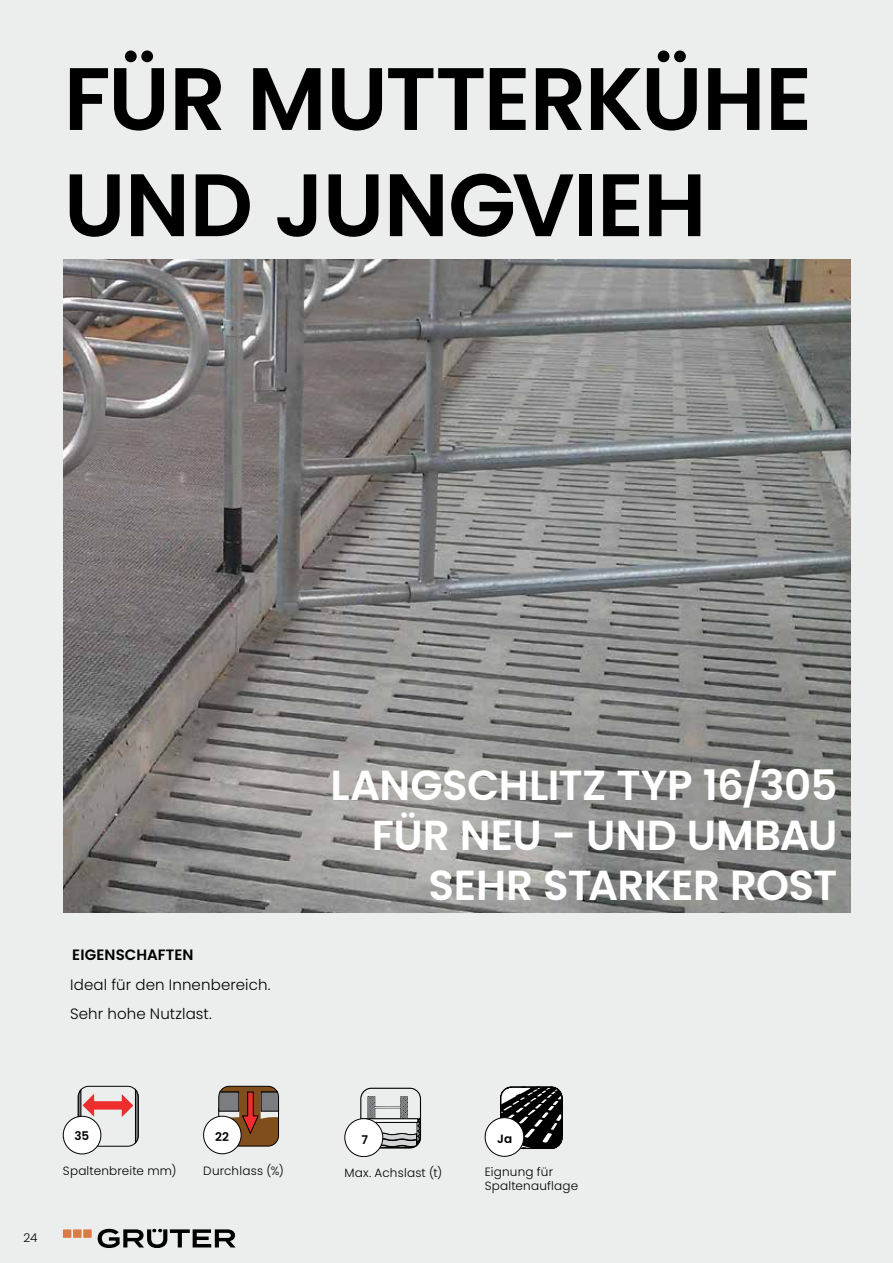
<style>
.page{position:relative;width:893px;height:1263px;background:#eceded}
.page>*{position:absolute;margin:0;border:0;box-sizing:border-box;transform-origin:0 0}
.t1{font:600 88.5px/106.2px "Poppins";letter-spacing:-.01em;color:#000}
.t2{font:600 42px/50.4px "Poppins";letter-spacing:-.01em;color:#fff;text-align:right}
.t3{font:300 15px/29.7px "Poppins";letter-spacing:.01em;color:#000}
.t4{font:600 15px "Poppins";letter-spacing:.01em;color:#000}
.t5{font:300 12px/14.4px "Poppins";letter-spacing:.015em;color:#000}
.t6{font:600 12px "Poppins";color:#000}
</style>
<div class="page">
<svg style="left:98px;top:1229px;width:138px;height:19px;background:#7f7f7f"></svg>
<div style="left:83px;top:1229px;width:9px;height:9px;background:#da7a44"></div>
<div style="left:73px;top:1229px;width:9px;height:9px;background:#da7a44"></div>
<div style="left:63px;top:1229px;width:8px;height:9px;background:#da7a44"></div>
<svg style="left:63px;top:1086px;width:76px;height:68px"></svg>
<img style="left:64px;top:259px;width:786px;height:653px">
<svg style="left:485px;top:1087px;width:77px;height:70px"></svg>
<svg style="left:360px;top:1088px;width:61px;height:61px;background:#b4b5b5"></svg>
<div style="left:345px;top:1118px;width:38px;height:38px;background:#fff;border-radius:50%"></div>
<div style="left:344px;top:1118px;width:39px;height:39px;border:1px solid #000;border-radius:50%"></div>
<svg style="left:203px;top:1086px;width:76px;height:68px"></svg>
<h1 class="t1" style="left:64px;top:46px;width:750px">FÜR MUTTERKÜHE<br>UND JUNGVIEH</h1>
<p class="t4" style="left:72px;top:946px;width:123px">EIGENSCHAFTEN</p>
<p class="t3" style="left:70px;top:969px;width:202px">Ideal für den Innenbereich.<br>Sehr hohe Nutzlast.</p>
<h2 class="t2" style="left:331px;top:760px;width:508px">LANGSCHLITZ TYP 16/305<br>FÜR NEU - UND UMBAU<br>SEHR STARKER ROST</h2>
<p class="t5" style="left:23px;top:1230px;width:16px">24</p>
<p class="t6" style="left:74px;top:1129px;width:16px">35</p>
<p class="t6" style="left:215px;top:1130px;width:16px">22</p>
<p class="t6" style="left:361px;top:1133px;width:8px">7</p>
<p class="t6" style="left:497px;top:1131px;width:17px">Ja</p>
<p class="t5" style="left:63px;top:1163px;width:115px">Spaltenbreite mm)</p>
<p class="t5" style="left:203px;top:1164px;width:82px">Durchlass (%)</p>
<p class="t5" style="left:344px;top:1165px;width:99px">Max. Achslast (t)</p>
<p class="t5" style="left:485px;top:1164px;width:95px">Eignung für<br>Spaltenauflage</p>
</div>
